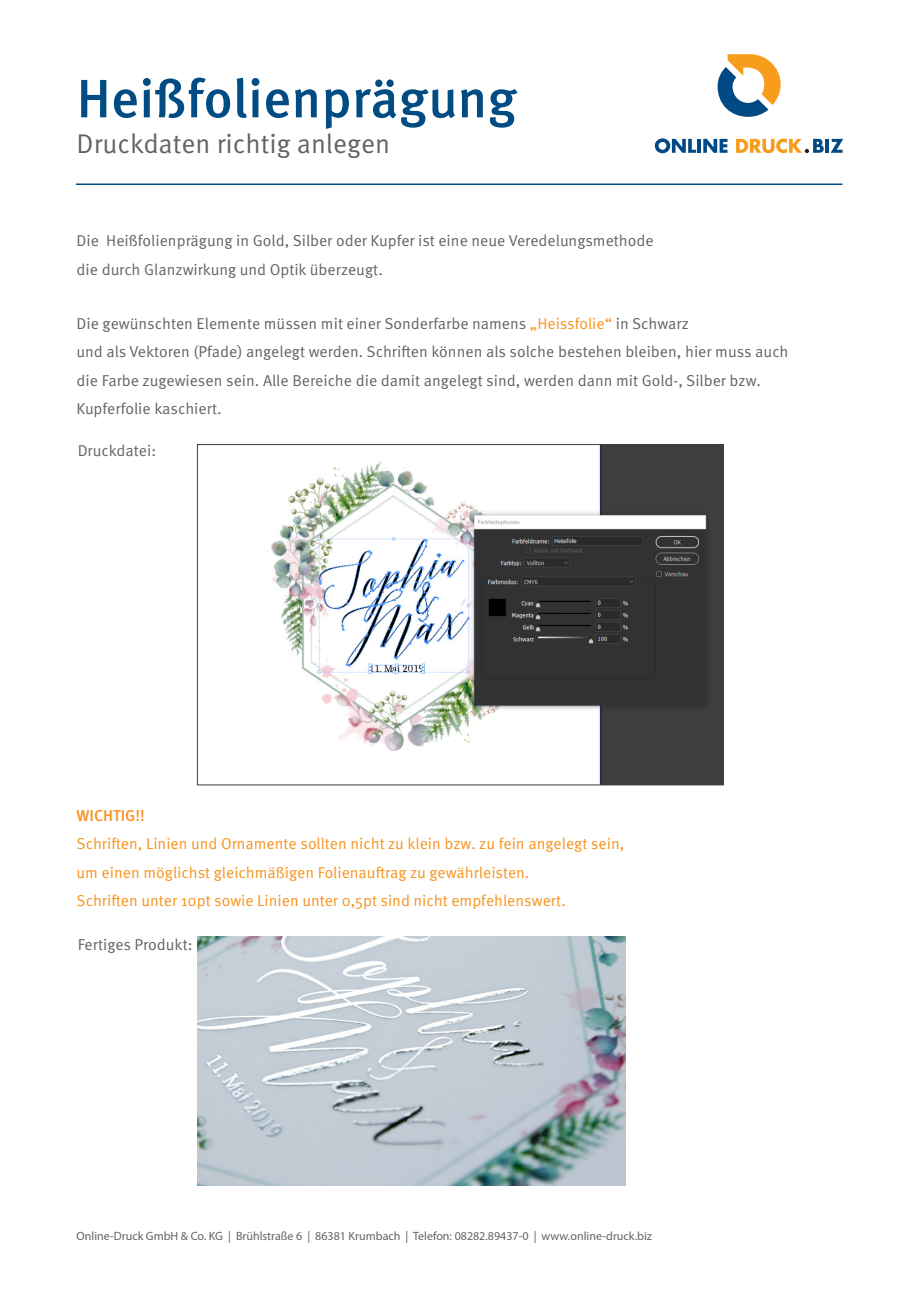
<style>
.page{position:relative;width:919px;height:1289px;background:#fff}
.page>*{position:absolute;margin:0;border:0;box-sizing:border-box;transform-origin:0 0}
.t1{font:500 54px "Meta Pro";color:#014c83}
.t2{font:27px "Meta Pro Norm";color:#636366}
.t3{font:15.75px/28.5px "Meta Pro Norm";color:#636366}
.t4{font:15.75px/28.5px "Meta Pro Norm";color:#f7931d}
.t5{font:500 15.75px "Meta Pro";color:#f7931d}
.t6{font:12px "Myriad Pro";color:#636366}
.s1{color:#f7931d}
</style>
<div class="page">
<hr style="left:76px;top:183px;width:766px;height:2px;background:#014c83">
<img style="left:268px;top:446px;width:453px;height:337px">
<img style="left:197px;top:936px;width:428px;height:249px">
<svg style="left:654px;top:138px;width:42px;height:15px"></svg>
<hr style="left:697px;top:139px;width:4px;height:14px;background:#014984">
<svg style="left:703px;top:139px;width:24px;height:14px"></svg>
<svg style="left:736px;top:138px;width:87px;height:15px"></svg>
<hr style="left:825px;top:139px;width:4px;height:14px;background:#014984">
<svg style="left:830px;top:139px;width:13px;height:14px"></svg>
<svg style="left:717px;top:54px;width:63px;height:63px"></svg>
<h1 class="t1" style="left:77px;top:57px;width:442px">Heißfolienprägung</h1>
<h2 class="t2" style="left:77px;top:123px;width:315px">Druckdaten richtig anlegen</h2>
<p class="t3" style="left:77px;top:226px;width:578px">Die Heißfolienprägung in Gold, Silber oder Kupfer ist eine neue Veredelungsmethode die durch Glanzwirkung und Optik überzeugt.</p>
<p class="t3" style="left:77px;top:308px;width:713px">Die gewünschten Elemente müssen mit einer Sonderfarbe namens <span class="s1">„Heissfolie“</span> in Schwarz<br>und als Vektoren (Pfade) angelegt werden. Schriften können als solche bestehen bleiben, hier muss auch die Farbe zugewiesen sein. Alle Bereiche die damit angelegt sind, werden dann mit Gold-, Silber bzw.<br>Kupferfolie kaschiert.</p>
<p class="t3" style="left:78px;top:435px;width:80px">Druckdatei:</p>
<p class="t5" style="left:77px;top:803px;width:70px">WICHTIG!!</p>
<p class="t4" style="left:77px;top:828px;width:549px">Schriften, Linien und Ornamente sollten nicht zu klein bzw. zu fein angelegt sein, um einen möglichst gleichmäßigen Folienauftrag zu gewährleisten.<br>Schriften unter 10pt sowie Linien unter 0,5pt sind nicht empfehlenswert.</p>
<p class="t3" style="left:78px;top:928px;width:116px">Fertiges Produkt:</p>
<p class="t6" style="left:77px;top:1228px;width:577px">Online-Druck GmbH &amp; Co. KG | Brühlstraße 6 | 86381 Krumbach | Telefon: 08282.89437-0 | www.online-druck.biz</p>
</div>
